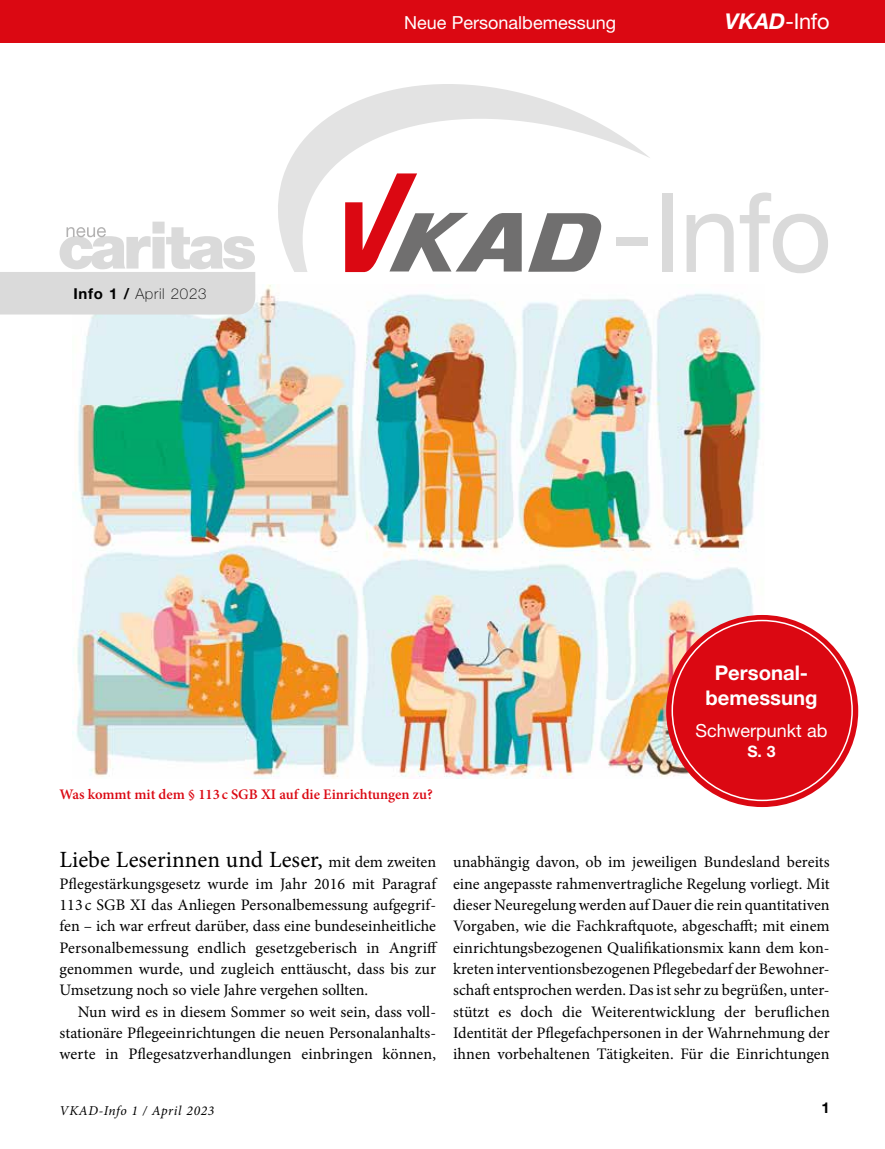
<style>
.page{position:relative;width:885px;height:1149px;background:#fff}
.page>*{position:absolute;margin:0;border:0;box-sizing:border-box;transform-origin:0 0}
.t1{font:109.95px "Helvetica Neue LT Std";color:#dadada}
.t2{font:23.25px "Minion Pro";color:#000}
.t3{font:21.75px "Helvetica Neue LT Std";color:#fff}
.t4{font:700 20.25px/24.8px "Helvetica Neue LT Std";color:#fff;text-align:center}
.t5{font:18px "Helvetica Neue LT Std";color:#fff}
.t6{font:16.05px/21.3px "Minion Pro";letter-spacing:.005em;color:#000;text-align:justify}
.t7{font:700 15.75px "Helvetica Neue LT Std";color:#fff}
.t8{font:100 15px "Helvetica Neue LT Std";letter-spacing:.05em;color:#000}
.t9{font:700 15px "Helvetica Neue LT Std";color:#000}
.t10{font:600 14.55px "Minion Pro";color:#db0812}
.t11{font:italic 13.5px "Minion Pro";letter-spacing:.045em;color:#000}
.s1{font-weight:700;font-style:italic}
.s2{font-weight:700}
.s3{font-size:16.05px}
</style>
<div class="page">
<img style="left:72px;top:284px;width:692px;height:493px">
<div style="left:0;top:0;width:884px;height:43px;background:#db0812"></div>
<svg style="left:0;top:221px;width:255px;height:93px"></svg>
<svg style="left:278px;top:84px;width:372px;height:188px"></svg>
<div style="left:666px;top:614px;width:192px;height:192px;background:#db0812;border-radius:50%"></div>
<p class="t5" style="left:404px;top:12px;width:213px">Neue Personalbemessung</p>
<h3 class="t3" style="left:724px;top:8px;width:106px"><span class="s1">VKAD</span>-Info</h3>
<p class="t8" style="left:73px;top:284px;width:135px"><span class="s2">Info 1 /</span> April 2023</p>
<h1 class="t1" style="left:610px;top:167px;width:223px">-Info</h1>
<p class="t10" style="left:60px;top:784px;width:375px">Was kommt mit dem § 113 c SGB XI auf die Einrichtungen zu?</p>
<p class="t4" style="left:705px;top:659px;width:114px">Personal&shy;bemessung</p>
<p class="t5" style="left:695px;top:719px;width:134px">Schwerpunkt ab</p>
<p class="t7" style="left:747px;top:741px;width:30px">S. 3</p>
<h2 class="t2" style="left:60px;top:844px;width:378px">Liebe Leserinnen und Leser, <span class="s3">mit dem zweiten</span></h2>
<p class="t6" style="left:60px;top:872px;width:379px">Pflegestärkungsgesetz wurde im Jahr 2016 mit Paragraf 113 c SGB XI das Anliegen Personalbemessung aufgegrif&shy;fen – ich war erfreut darüber, dass eine bundeseinheitliche Personalbemessung endlich gesetzgeberisch in Angriff genommen wurde, und zugleich enttäuscht, dass bis zur Umsetzung noch so viele Jahre vergehen sollten.</p>
<p class="t6" style="left:60px;top:1000px;width:378px;text-indent:18px">Nun wird es in diesem Sommer so weit sein, dass voll&shy;stationäre Pflegeeinrichtungen die neuen Personalanhalts&shy;werte in Pflegesatzverhandlungen einbringen können,</p>
<p class="t6" style="left:453px;top:851px;width:378px">unabhängig davon, ob im jeweiligen Bundesland bereits eine angepasste rahmenvertragliche Regelung vorliegt. Mit dieser Neuregelung werden auf Dauer die rein quantitativen Vorgaben, wie die Fachkraftquote, abgeschafft; mit einem einrichtungsbezogenen Qualifikationsmix kann dem kon&shy;kreten interventionsbezogenen Pflegebedarf der Bewohner&shy;schaft entsprochen werden. Das ist sehr zu begrüßen, unter&shy;stützt es doch die Weiterentwicklung der beruflichen Identität der Pflegefachpersonen in der Wahrnehmung der ihnen vorbehaltenen Tätigkeiten. Für die Einrichtungen</p>
<p class="t11" style="left:60px;top:1101px;width:156px">VKAD-Info 1 / April 2023</p>
<p class="t9" style="left:821px;top:1098px;width:10px">1</p>
</div>
